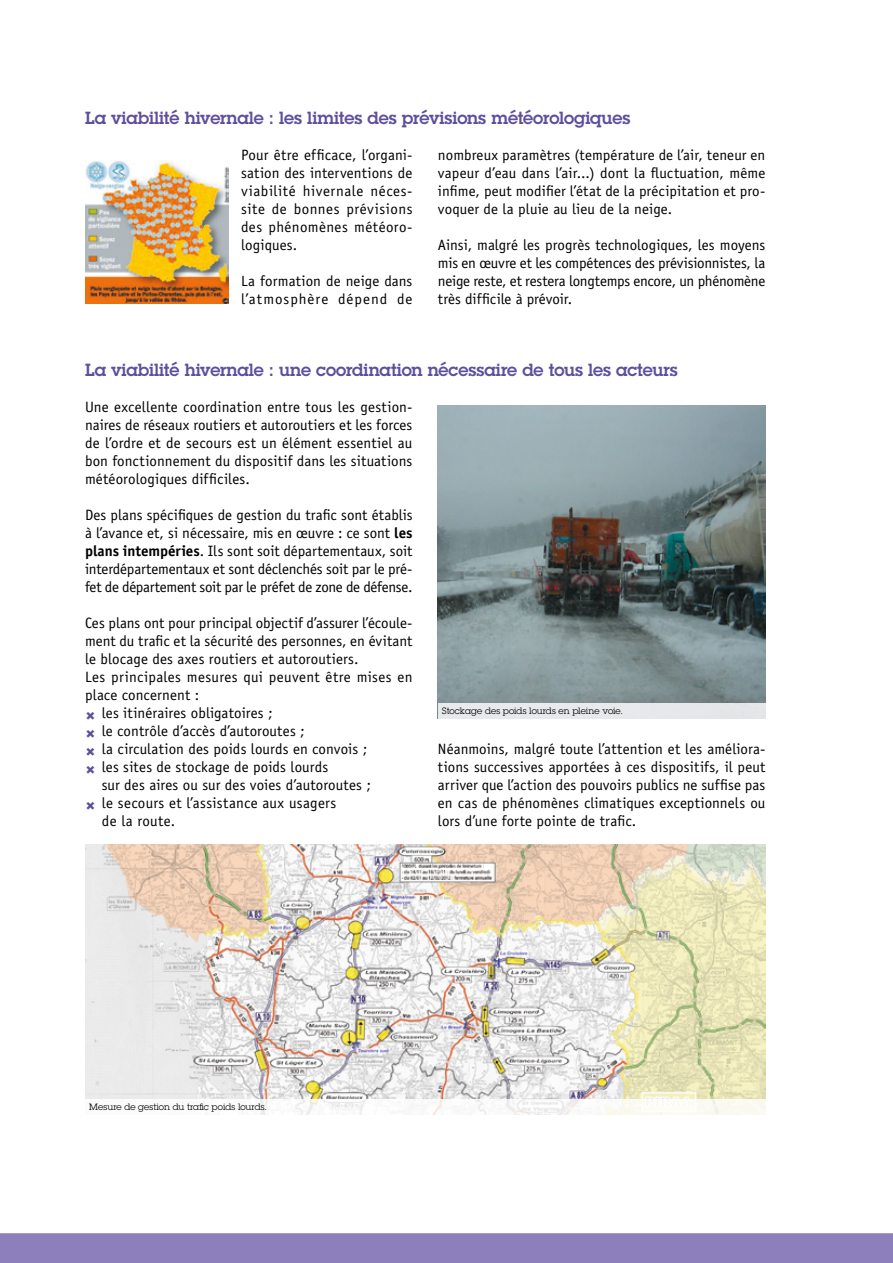
<style>
.page{position:relative;width:893px;height:1263px;background:#fff}
.page>*{position:absolute;margin:0;border:0;box-sizing:border-box;transform-origin:0 0}
.t1{font:600 17.25px "Lubalin Graph Std";letter-spacing:-.01em;color:#5e4f9c}
.t2{font:15px/18px "Officina Sans Std";letter-spacing:.005em;color:#000;text-align:justify}
.t3{font:15px "Officina Sans Std";letter-spacing:.025em;color:#000}
.t4{font:14.85px/18px "Officina Sans Std";letter-spacing:.01em;color:#000;text-align:justify}
.t5{font:14.85px/18px "Officina Sans Std";letter-spacing:.035em;color:#000}
.t6{font:9px "Lubalin Graph Std";letter-spacing:.005em;color:#000}
.s1{font-weight:700}
</style>
<div class="page">
<img style="left:85px;top:160px;width:143px;height:144px">
<img style="left:85px;top:844px;width:680px;height:255px">
<img style="left:438px;top:405px;width:327px;height:298px">
<div style="left:438px;top:703px;width:327px;height:15px;background:#e7e9ea"></div>
<div style="left:0;top:1233px;width:893px;height:30px;background:#8c7fbb"></div>
<p class="t1" style="left:85px;top:107px;width:547px">La viabilité hivernale : les limites des prévisions météorologiques</p>
<p class="t2" style="left:241px;top:146px;width:173px">Pour être efficace, l’organi&shy;sation des interventions de viabilité hivernale néces&shy;site de bonnes prévisions des phénomènes météoro&shy;logiques.</p>
<p class="t5" style="left:241px;top:272px;width:173px">La formation de neige dans l’atmosphère dépend de</p>
<p class="t4" style="left:438px;top:146px;width:329px">nombreux paramètres (température de l’air, teneur en vapeur d’eau dans l’air...) dont la fluctuation, même infime, peut modifier l’état de la précipitation et pro&shy;voquer de la pluie au lieu de la neige.</p>
<p class="t2" style="left:438px;top:236px;width:329px">Ainsi, malgré les progrès technologiques, les moyens mis en œuvre et les compétences des prévisionnistes, la neige reste, et restera longtemps encore, un phénomène très difficile à prévoir.</p>
<p class="t1" style="left:85px;top:359px;width:594px">La viabilité hivernale : une coordination nécessaire de tous les acteurs</p>
<p class="t2" style="left:85px;top:398px;width:329px">Une excellente coordination entre tous les gestion&shy;naires de réseaux routiers et autoroutiers et les forces de l’ordre et de secours est un élément essentiel au bon fonctionnement du dispositif dans les situations météorologiques difficiles.</p>
<p class="t2" style="left:85px;top:506px;width:329px">Des plans spécifiques de gestion du trafic sont établis à l’avance et, si nécessaire, mis en œuvre : ce sont <span class="s1">les plans intempéries</span>. Ils sont soit départementaux, soit interdépartementaux et sont déclenchés soit par le pré&shy;fet de département soit par le préfet de zone de défense.</p>
<p class="t2" style="left:85px;top:614px;width:329px">Ces plans ont pour principal objectif d’assurer l’écoule-</p>
<p class="t2" style="left:85px;top:632px;width:329px">ment du trafic et la sécurité des personnes, en évitant</p>
<p class="t2" style="left:85px;top:650px;width:275px">le blocage des axes routiers et autoroutiers.</p>
<p class="t3" style="left:85px;top:668px;width:329px">Les principales mesures qui peuvent être mises en</p>
<p class="t2" style="left:85px;top:686px;width:116px">place concernent :</p>
<p class="t2" style="left:102px;top:704px;width:172px">les itinéraires obligatoires ;</p>
<p class="t2" style="left:102px;top:722px;width:204px">le contrôle d’accès d’autoroutes ;</p>
<p class="t2" style="left:102px;top:740px;width:267px">la circulation des poids lourds en convois ;</p>
<p class="t2" style="left:102px;top:758px;width:228px">les sites de stockage de poids lourds</p>
<p class="t2" style="left:102px;top:776px;width:271px">sur des aires ou sur des voies d’autoroutes ;</p>
<p class="t2" style="left:102px;top:794px;width:236px">le secours et l’assistance aux usagers</p>
<p class="t2" style="left:102px;top:812px;width:75px">de la route.</p>
<p class="t6" style="left:442px;top:705px;width:183px">Stockage des poids lourds en pleine voie.</p>
<p class="t2" style="left:438px;top:740px;width:329px">Néanmoins, malgré toute l’attention et les améliora&shy;tions successives apportées à ces dispositifs, il peut arriver que l’action des pouvoirs publics ne suffise pas en cas de phénomènes climatiques exceptionnels ou lors d’une forte pointe de trafic.</p>
<p class="t6" style="left:89px;top:1101px;width:180px">Mesure de gestion du trafic poids lourds.</p>
</div>
